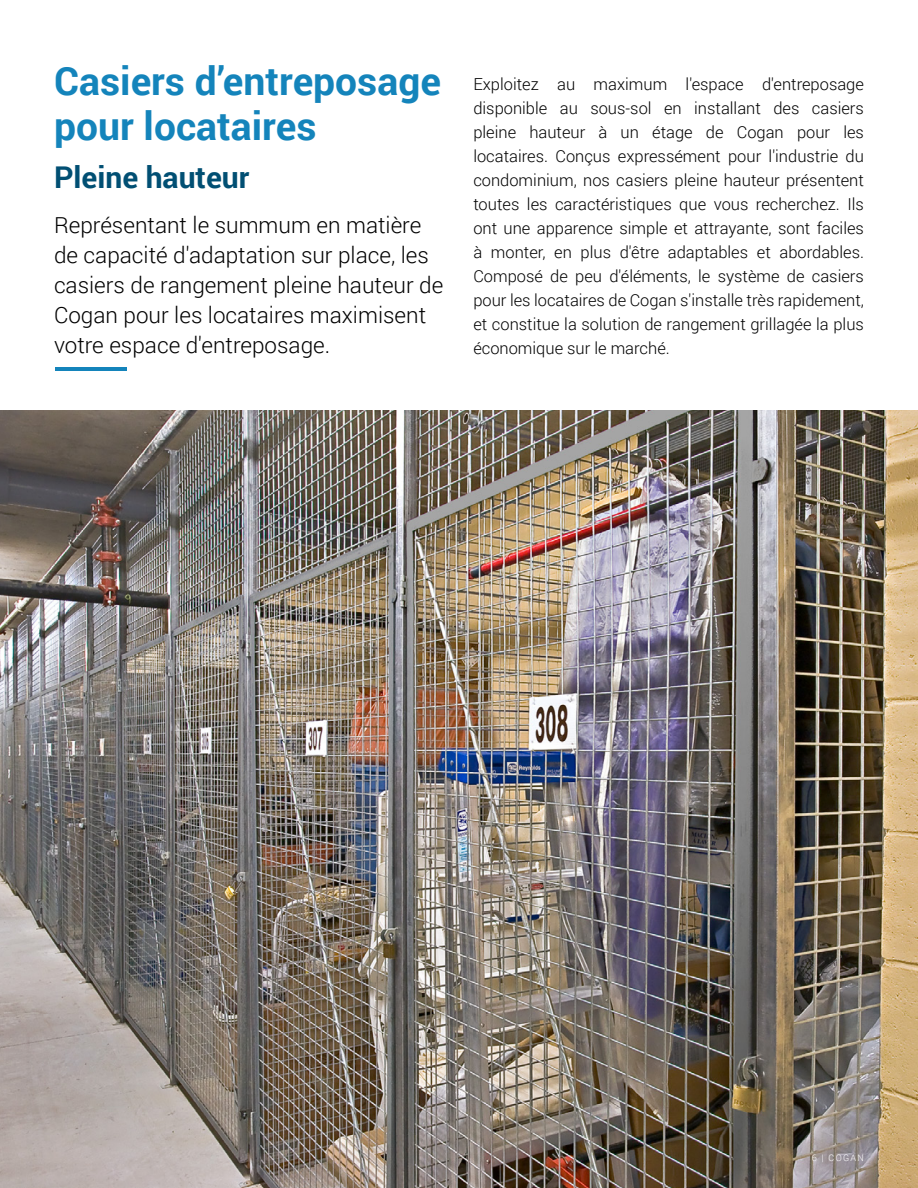
<style>
.page{position:relative;width:918px;height:1188px;background:#fff}
.page>*{position:absolute;margin:0;border:0;box-sizing:border-box;transform-origin:0 0}
.t1{font:700 39px/45px "Roboto";color:#1484bb}
.t2{font:700 30px "Roboto";color:#014f73}
.t3{font:300 22.5px/30px "Roboto";color:#000}
.t4{font:300 16.5px/24px "Roboto";color:#000;text-align:justify}
.t5{font:300 9px "Roboto";letter-spacing:.15em;color:#fff}
</style>
<div class="page">
<img style="left:0;top:411px;width:918px;height:777px">
<hr style="left:55px;top:367px;width:71px;height:4px;background:#1484bb">
<p class="t1" style="left:54px;top:57px;width:388px">Casiers d’entreposage pour locataires</p>
<p class="t2" style="left:54px;top:156px;width:197px">Pleine hauteur</p>
<p class="t3" style="left:54px;top:209px;width:391px">Représentant le summum en matière de capacité d'adaptation sur place, les casiers de rangement pleine hauteur de Cogan pour les locataires maximisent votre espace d'entreposage.</p>
<p class="t4" style="left:473px;top:71px;width:392px">Exploitez au maximum l'espace d'entreposage disponible au sous-sol en installant des casiers pleine hauteur à un étage de Cogan pour les locataires. Conçus expressément pour l'industrie du condominium, nos casiers pleine hauteur présentent toutes les caractéristiques que vous recherchez. Ils ont une apparence simple et attrayante, sont faciles à monter, en plus d'être adaptables et abordables.<br>Composé de peu d'éléments, le système de casiers pour les locataires de Cogan s'installe très rapidement, et constitue la solution de rangement grillagée la plus économique sur le marché.</p>
<p class="t5" style="left:812px;top:1152px;width:54px">6 | COGAN</p>
</div>
